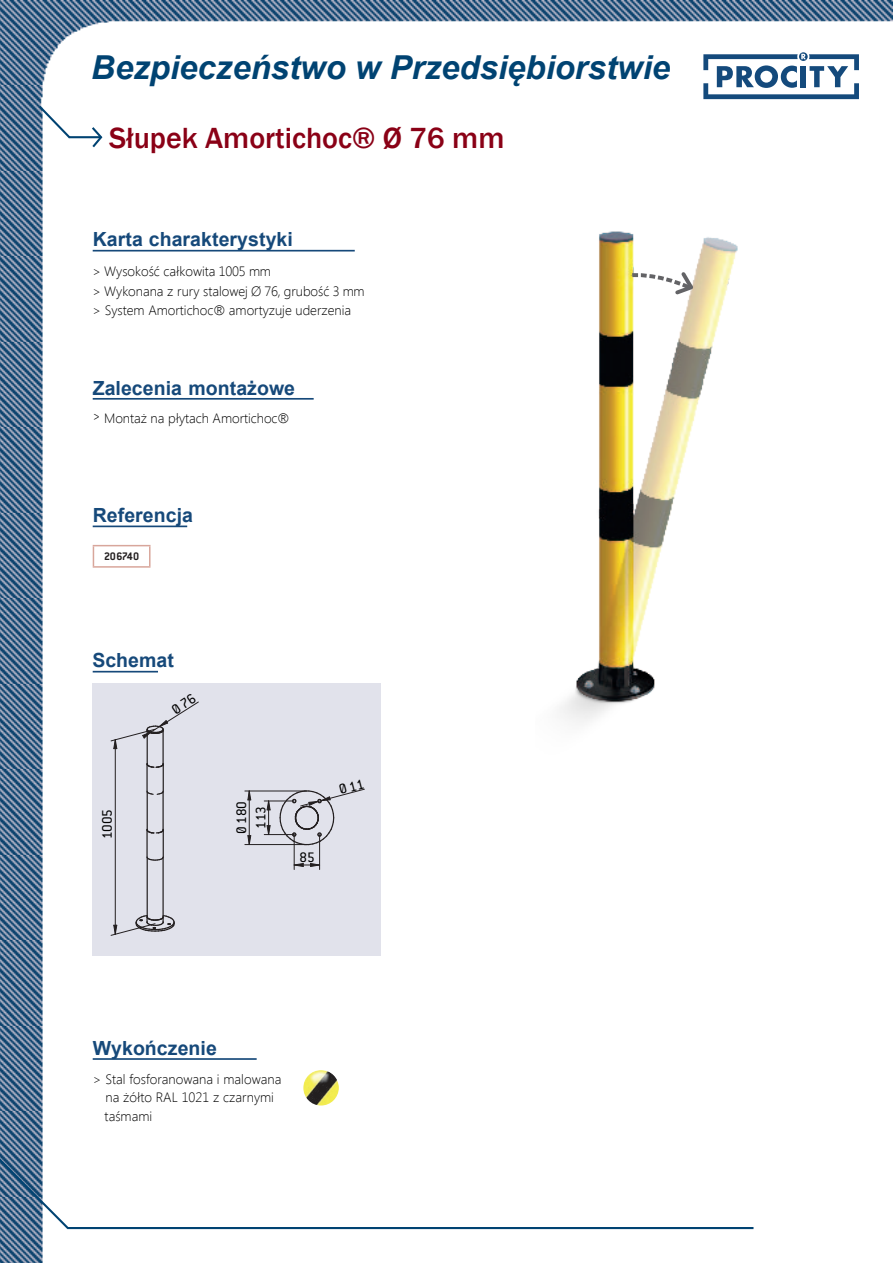
<style>
.page{position:relative;width:893px;height:1263px;background:#fff}
.page>*{position:absolute;margin:0;border:0;box-sizing:border-box;transform-origin:0 0}
.t1{font:italic 700 33px "Arial";color:#004372}
.t2{font:500 30px "Franklin Gothic";color:#8a0116}
.t3{font:700 19.5px "Arial";letter-spacing:.005em;color:#16497a}
.t4{font:15.15px "Conduit ITC Pro";color:#000}
.t5{font:300 13.5px/19.8px "Segoe UI";color:#000}
.t6{font:700 12px "Conduit ITC Pro";letter-spacing:-.02em;color:#231f20}
</style>
<div class="page">
<img style="left:0;top:0;width:893px;height:1263px">
<hr style="left:67px;top:1227px;width:686px;height:2px;background:#004372">
<svg style="left:0;top:1156px;width:71px;height:75px"></svg>
<svg style="left:703px;top:52px;width:156px;height:47px"></svg>
<hr style="left:93px;top:250px;width:262px;height:1px;background:#16497a">
<hr style="left:69px;top:136px;width:32px;height:2px;background:#004372">
<svg style="left:37px;top:103px;width:36px;height:38px"></svg>
<svg style="left:90px;top:125px;width:14px;height:25px"></svg>
<hr style="left:93px;top:398px;width:221px;height:2px;background:#16497a">
<hr style="left:93px;top:525px;width:94px;height:2px;background:#16497a">
<hr style="left:93px;top:545px;width:58px;height:1px;background:#d8a69b">
<svg style="left:93px;top:546px;width:1px;height:20px"></svg>
<hr style="left:149px;top:546px;width:2px;height:20px;background:#d8a69b">
<hr style="left:93px;top:566px;width:58px;height:2px;background:#d8a69b">
<img style="left:536px;top:206px;width:214px;height:568px">
<svg style="left:628px;top:269px;width:69px;height:28px"></svg>
<div style="left:93px;top:683px;width:288px;height:272px;background:#e1e2eb"></div>
<hr style="left:93px;top:671px;width:65px;height:1px;background:#16497a">
<hr style="left:162px;top:857px;width:2px;height:60px;background:#231f20">
<hr style="left:162px;top:792px;width:2px;height:38px;background:#231f20">
<hr style="left:162px;top:730px;width:2px;height:34px;background:#231f20">
<hr style="left:147px;top:730px;width:1px;height:34px;background:#231f20">
<hr style="left:147px;top:792px;width:1px;height:38px;background:#231f20">
<hr style="left:147px;top:857px;width:1px;height:60px;background:#231f20">
<svg style="left:146px;top:828px;width:18px;height:33px"></svg>
<hr style="left:146px;top:830px;width:2px;height:27px;background:#231f20">
<svg style="left:146px;top:763px;width:18px;height:33px"></svg>
<hr style="left:146px;top:764px;width:2px;height:27px;background:#231f20">
<svg style="left:110px;top:914px;width:65px;height:22px"></svg>
<hr style="left:115px;top:740px;width:1px;height:194px;background:#231f20">
<svg style="left:247px;top:835px;width:4px;height:9px"></svg>
<svg style="left:247px;top:790px;width:4px;height:11px"></svg>
<hr style="left:245px;top:844px;width:62px;height:1px;background:#231f20">
<hr style="left:245px;top:791px;width:62px;height:1px;background:#231f20">
<hr style="left:249px;top:791px;width:1px;height:53px;background:#231f20">
<hr style="left:319px;top:834px;width:1px;height:35px;background:#231f20">
<hr style="left:294px;top:834px;width:1px;height:35px;background:#231f20">
<svg style="left:293px;top:863px;width:27px;height:4px"></svg>
<svg style="left:266px;top:800px;width:5px;height:11px"></svg>
<svg style="left:266px;top:825px;width:5px;height:9px"></svg>
<hr style="left:264px;top:801px;width:30px;height:1px;background:#231f20">
<hr style="left:264px;top:834px;width:30px;height:1px;background:#231f20">
<hr style="left:268px;top:801px;width:1px;height:33px;background:#231f20">
<hr style="left:93px;top:1058px;width:164px;height:2px;background:#16497a">
<img style="left:303px;top:1070px;width:36px;height:35px;border-radius:18px">
<svg style="left:110px;top:701px;width:89px;height:48px"></svg>
<svg style="left:279px;top:788px;width:86px;height:58px"></svg>
<h1 class="t1" style="left:91px;top:49px;width:580px">Bezpieczeństwo w Przedsiębiorstwie</h1>
<h2 class="t2" style="left:109px;top:120px;width:397px">Słupek Amortichoc® Ø 76 mm</h2>
<h3 class="t3" style="left:93px;top:229px;width:202px">Karta charakterystyki</h3>
<p class="t5" style="left:92px;top:260px;width:274px">&gt; Wysokość całkowita 1005 mm<br>&gt; Wykonana z rury stalowej Ø 76, grubość 3 mm &gt; System Amortichoc® amortyzuje uderzenia</p>
<h3 class="t3" style="left:93px;top:377px;width:204px">Zalecenia montażowe</h3>
<p class="t5" style="left:93px;top:408px;width:198px"><sup>&gt;</sup> Montaż na płytach Amortichoc®</p>
<h3 class="t3" style="left:93px;top:504px;width:102px">Referencja</h3>
<p class="t6" style="left:104px;top:550px;width:37px">206740</p>
<h3 class="t3" style="left:92px;top:650px;width:83px">Schemat</h3>
<p class="t4" style="left:99px;top:839px;width:32px;rotate:-90deg">1005</p>
<p class="t4" style="left:233px;top:834px;width:35px;rotate:-90deg">Ø 180</p>
<p class="t4" style="left:252px;top:829px;width:24px;rotate:-90deg">113</p>
<p class="t4" style="left:300px;top:849px;width:17px">85</p>
<h3 class="t3" style="left:93px;top:1037px;width:126px">Wykończenie</h3>
<p class="t5" style="left:93px;top:1069px;width:190px;line-height:17.7px;text-align:center">&gt; Stal fosforanowana i malowana na żółto RAL 1021 z czarnymi</p>
<p class="t5" style="left:105px;top:1105px;width:49px">taśmami</p>
</div>
